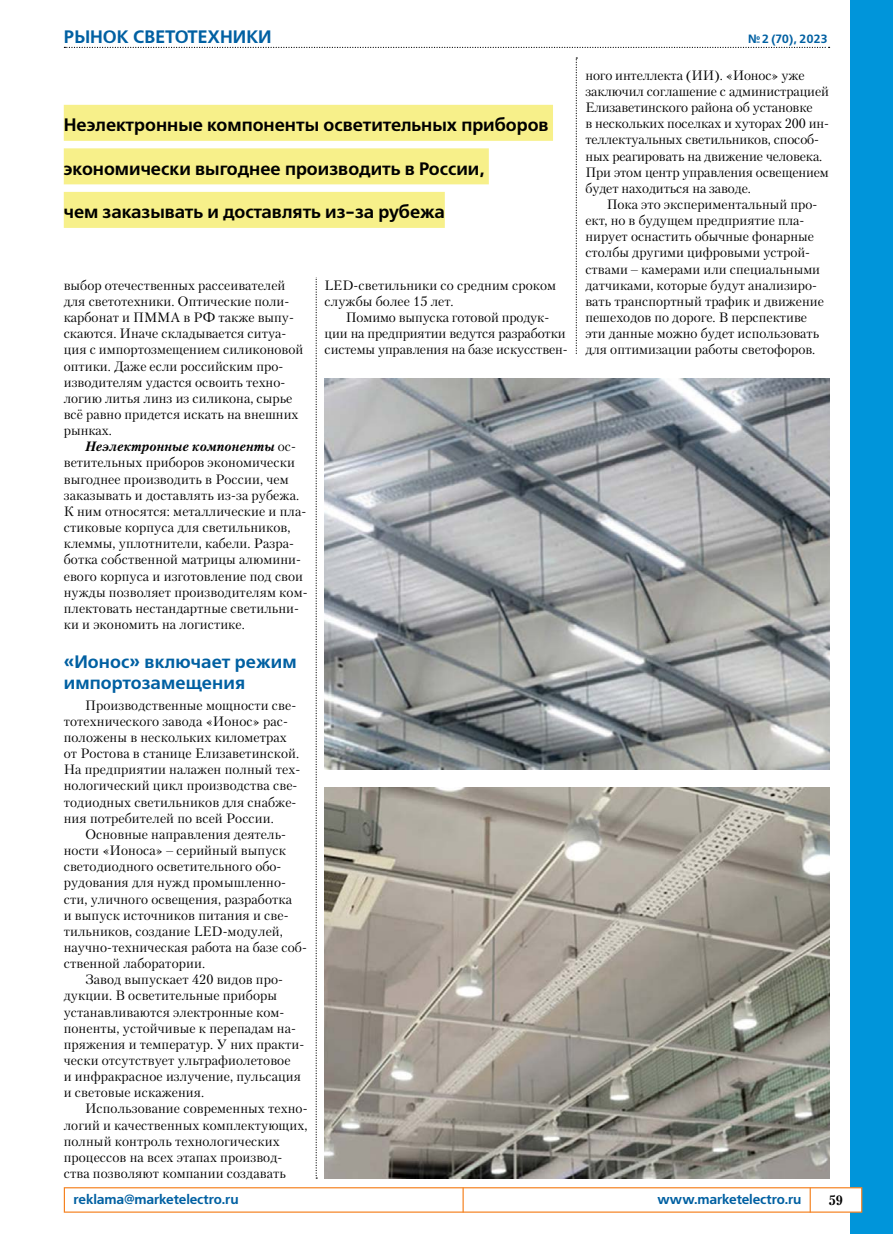
<style>
.page{position:relative;width:893px;height:1234px;background:#fff}
.page>*{position:absolute;margin:0;border:0;box-sizing:border-box;transform-origin:0 0}
.t1{font:18px "Free Set Demi C";color:#000}
.t2{font:18px/21.6px "Free Set Demi C";letter-spacing:.005em;color:#0060a2}
.t3{font:13.5px/16.2px "Petersburg C";letter-spacing:.005em;color:#000}
.t4{font:13.5px "Free Set Demi C";letter-spacing:-.015em;color:#0060a2}
.t5{font:700 13.5px "Petersburg C";color:#000}
.t6{font:12px "Free Set Demi C";letter-spacing:-.02em;color:#0060a2}
.s1{font-weight:700;font-style:italic}
</style>
<div class="page">
<svg style="left:64px;top:47px;width:766px;height:1px"></svg>
<svg style="left:576px;top:57px;width:1px;height:297px"></svg>
<svg style="left:316px;top:277px;width:1px;height:901px"></svg>
<div style="left:850px;top:0;width:43px;height:1233px;background:#0095da"></div>
<div style="left:64px;top:1186px;width:798px;height:26px;background:#fff;border:1px solid #f58220"></div>
<svg style="left:810px;top:1187px;width:1px;height:25px"></svg>
<hr style="left:462px;top:1187px;width:2px;height:25px;background:#f58220">
<img style="left:325px;top:787px;width:504px;height:391px">
<img style="left:325px;top:378px;width:504px;height:391px">
<div style="left:64px;top:105px;width:489px;height:36px;background:#f7f08a"></div>
<div style="left:64px;top:148px;width:425px;height:36px;background:#f7f08a"></div>
<div style="left:64px;top:192px;width:381px;height:36px;background:#f7f08a"></div>
<h1 class="t2" style="left:64px;top:26px;width:209px">РЫНОК СВЕТОТЕХНИКИ</h1>
<h1 class="t1" style="left:64px;top:115px;width:486px">Неэлектронные компоненты осветительных приборов</h1>
<h1 class="t1" style="left:64px;top:158px;width:422px">экономически выгоднее производить в России,</h1>
<h1 class="t1" style="left:64px;top:202px;width:383px">чем заказывать и доставлять из-за рубежа</h1>
<p class="t3" style="left:64px;top:277px;width:241px">выбор отечественных рассеивателей для светотехники. Оптические поли&shy;карбонат и ПММА в РФ также выпу&shy;скаются. Иначе складывается ситуа&shy;ция с импортозмещением силиконовой оптики. Даже если российским про&shy;изводителям удастся освоить техно&shy;логию литья линз из силикона, сырье всё равно придется искать на внешних рынках.</p>
<p class="t3" style="left:64px;top:438px;width:245px;text-indent:21px"><span class="s1">Неэлектронные компоненты</span> ос&shy;ветительных приборов экономически выгоднее производить в России, чем заказывать и доставлять из-за рубежа.<br>К ним относятся: металлические и пла&shy;стиковые корпуса для светильников, клеммы, уплотнители, кабели. Разра&shy;ботка собственной матрицы алюмини&shy;евого корпуса и изготовление под свои нужды позволяет производителям ком&shy;плектовать нестандартные светильни&shy;ки и экономить на логистике.</p>
<h1 class="t2" style="left:64px;top:651px;width:234px">«Ионос» включает режим импортозамещения</h1>
<p class="t3" style="left:64px;top:696px;width:238px;text-indent:21px">Производственные мощности све&shy;тотехнического завода «Ионос» рас&shy;положены в нескольких километрах от Ростова в станице Елизаветинской.<br>На предприятии налажен полный тех&shy;нологический цикл производства све&shy;тодиодных светильников для снабже&shy;ния потребителей по всей России.</p>
<p class="t3" style="left:85px;top:825px;width:203px">Основные направления деятель-</p>
<p class="t3" style="left:64px;top:841px;width:224px">ности «Ионоса» – серийный выпуск</p>
<p class="t3" style="left:64px;top:858px;width:219px">светодиодного осветительного обо-</p>
<p class="t3" style="left:64px;top:874px;width:224px">рудования для нужд промышленно-</p>
<p class="t3" style="left:64px;top:890px;width:230px">сти, уличного освещения, разработка</p>
<p class="t3" style="left:64px;top:906px;width:226px">и выпуск источников питания и све-</p>
<p class="t3" style="left:64px;top:922px;width:221px">тильников, создание LED-модулей,</p>
<p class="t3" style="left:64px;top:938px;width:245px">научно-техническая работа на базе соб-</p>
<p class="t3" style="left:64px;top:954px;width:143px">ственной лаборатории.</p>
<p class="t3" style="left:85px;top:971px;width:199px">Завод выпускает 420 видов про-</p>
<p class="t3" style="left:64px;top:987px;width:215px">дукции. В осветительные приборы</p>
<p class="t3" style="left:64px;top:1003px;width:222px">устанавливаются электронные ком-</p>
<p class="t3" style="left:64px;top:1019px;width:234px">поненты, устойчивые к перепадам на-</p>
<p class="t3" style="left:64px;top:1035px;width:242px">пряжения и температур. У них практи-</p>
<p class="t3" style="left:64px;top:1051px;width:228px">чески отсутствует ультрафиолетовое</p>
<p class="t3" style="left:64px;top:1067px;width:239px">и инфракрасное излучение, пульсация</p>
<p class="t3" style="left:64px;top:1083px;width:142px">и световые искажения.</p>
<p class="t3" style="left:85px;top:1100px;width:224px">Использование современных техно-</p>
<p class="t3" style="left:64px;top:1116px;width:245px">логий и качественных комплектующих,</p>
<p class="t3" style="left:64px;top:1132px;width:217px">полный контроль технологических</p>
<p class="t3" style="left:64px;top:1148px;width:220px">процессов на всех этапах производ-</p>
<p class="t3" style="left:64px;top:1164px;width:224px">ства позволяют компании создавать</p>
<p class="t3" style="left:325px;top:277px;width:233px">LED-светильники со средним сроком службы более 15 лет.</p>
<p class="t3" style="left:325px;top:309px;width:245px;text-align:center">Помимо выпуска готовой продук-<br>ции на предприятии ведутся разработки системы управления на базе искусствен-</p>
<p class="t6" style="left:748px;top:32px;width:81px">№ 2 (70), 2023</p>
<p class="t3" style="left:585px;top:67px;width:245px">ного интеллекта (ИИ). «Ионос» уже заключил соглашение с администрацией Елизаветинского района об установке<br>в нескольких поселках и хуторах 200 ин&shy;теллектуальных светильников, способ&shy;ных реагировать на движение человека.<br>При этом центр управления освещением будет находиться на заводе.</p>
<p class="t3" style="left:585px;top:196px;width:240px;text-indent:21px">Пока это экспериментальный про&shy;ект, но в будущем предприятие пла&shy;нирует оснастить обычные фонарные столбы другими цифровыми устрой&shy;ствами – камерами или специальными датчиками, которые будут анализиро&shy;вать транспортный трафик и движение пешеходов по дороге. В перспективе эти данные можно будет использовать для оптимизации работы светофоров.</p>
<p class="t4" style="left:73px;top:1191px;width:167px">reklama@marketelectro.ru</p>
<p class="t4" style="left:657px;top:1191px;width:146px">www.marketelectro.ru</p>
<p class="t5" style="left:829px;top:1191px;width:16px">59</p>
</div>
